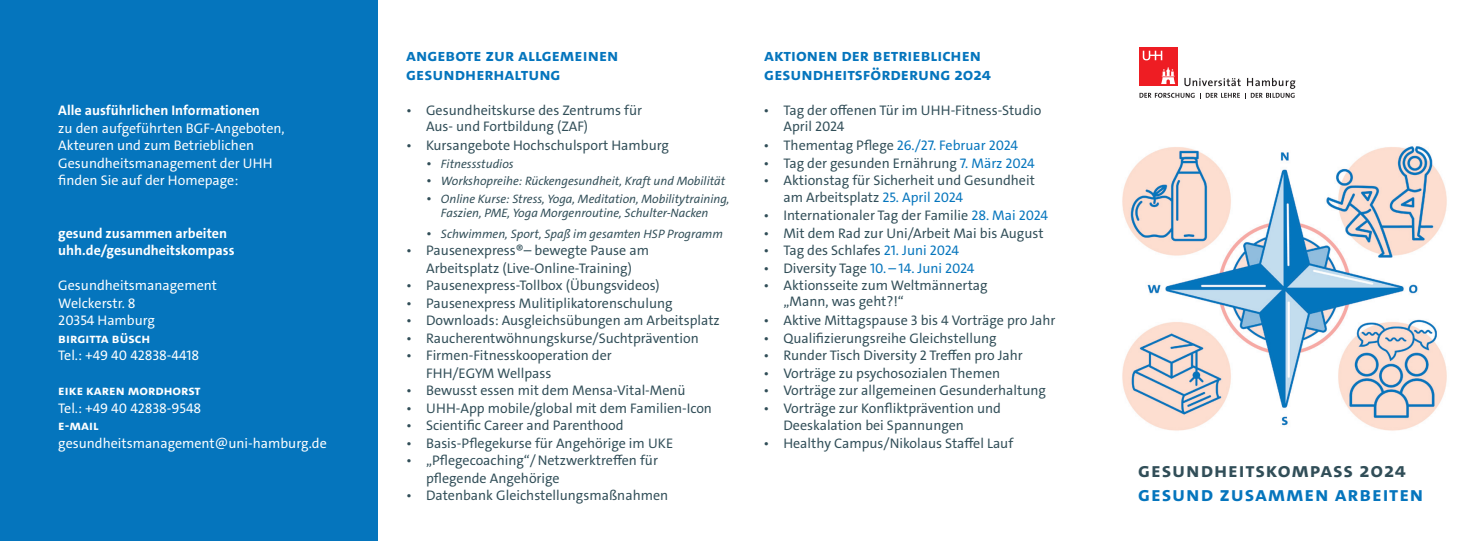
<style>
.page{position:relative;width:1479px;height:541px;background:#fff}
.page>*{position:absolute;margin:0;border:0;box-sizing:border-box;transform-origin:0 0}
.h1___Titelblatt_Überschrift{font:21px/24.5px "The Sans UHH Bold Caps";letter-spacing:.04em;color:#314e58}
.h2___Kapitelüberschrift{font:17.5px/19.2px "The Sans UHH Bold Caps";color:#0575bd}
.t1{font:14px/17.2px "The Sans UHH";color:#314e58}
.p___Kontakt_Fließtext{font:14px/17.5px "The Sans UHH";color:#fff}
.t2{font:14px "The Sans UHH";color:#0575bd}
.p___Kontakt_Fließtext-2{font:700 14px/17.5px "The Sans UHH";color:#fff}
.p___Kontakt_Fließtext-3{font:14px "The Sans UHH Bold Caps";color:#fff}
.t3{font:italic 12.25px/14px "The Sans UHH";color:#314e58;text-align:center}
.s1{font-weight:700}
.s2{font-style:normal;font-size:14px}
.s3{color:#314e58}
.s4{color:#0575bd}
</style>
<div class="page">
<div style="left:0;top:0;width:377px;height:541px;background:#0575bd"></div>
<div style="left:1139px;top:48px;width:38px;height:38px;background:#ee1d23"></div>
<svg style="left:1142px;top:51px;width:20px;height:9px"></svg>
<svg style="left:1139px;top:67px;width:156px;height:31px"></svg>
<img style="left:1122px;top:146px;width:325px;height:285px">
<p class="p___Kontakt_Fließtext" style="left:58px;top:102px;width:228px"><span class="s1">Alle ausführlichen Informationen<br></span>zu den aufgeführten BGF-Angeboten,<br>Akteuren und zum Betrieblichen<br>Gesundheitsmanagement der UHH finden Sie auf der Homepage:</p>
<p class="p___Kontakt_Fließtext-2" style="left:58px;top:224px;width:178px">gesund zusammen arbeiten uhh.de/gesundheitskompass</p>
<p class="p___Kontakt_Fließtext" style="left:58px;top:277px;width:160px">Gesundheitsmanagement<br>Welckerstr. 8<br>20354 Hamburg</p>
<p class="p___Kontakt_Fließtext-3" style="left:58px;top:329px;width:94px">Birgitta Büsch</p>
<p class="p___Kontakt_Fließtext" style="left:58px;top:347px;width:142px">Tel.: +49 40 42838-4418</p>
<p class="p___Kontakt_Fließtext-3" style="left:58px;top:382px;width:144px">Eike Karen Mordhorst</p>
<p class="p___Kontakt_Fließtext" style="left:58px;top:399px;width:144px">Tel.: +49 40 42838-9548</p>
<p class="p___Kontakt_Fließtext-3" style="left:58px;top:417px;width:42px">E-Mail</p>
<p class="p___Kontakt_Fließtext" style="left:58px;top:434px;width:270px">gesundheitsmanagement@uni-hamburg.de</p>
<h2 class="h2___Kapitelüberschrift" style="left:406px;top:46px;width:214px">Angebote zur allgemeinen<br>Gesundherhaltung</h2>
<h2 class="h2___Kapitelüberschrift" style="left:764px;top:46px;width:228px">Aktionen der Betrieblichen<br>Gesundheitsförderung 2024</h2>
<p class="t1" style="left:426px;top:103px;width:217px;line-height:15.8px;text-indent:-20px">• Gesundheitskurse des Zentrums für<br>Aus- und Fortbildung (ZAF)</p>
<p class="t1" style="left:406px;top:137px;width:264px">• Kursangebote Hochschulsport Hamburg</p>
<p class="t3" style="left:426px;top:157px;width:89px"><span class="s2">•</span> Fitnessstudios</p>
<p class="t3" style="left:426px;top:174px;width:301px"><span class="s2">•</span> Workshopreihe: Rückengesundheit, Kraft und Mobilität</p>
<p class="t3" style="left:426px;top:192px;width:305px"><span class="s2">•</span> Online Kurse: Stress, Yoga, Meditation, Mobilitytraining,<br>Faszien, PME, Yoga Morgenroutine, Schulter-Nacken</p>
<p class="t3" style="left:426px;top:227px;width:298px"><span class="s2">•</span> Schwimmen, Sport, Spaß im gesamten HSP Programm</p>
<p class="t1" style="left:406px;top:242px;width:244px;text-align:center">• Pausenexpress®– bewegte Pause am<br>Arbeitsplatz (Live-Online-Training)</p>
<p class="t1" style="left:406px;top:277px;width:255px">• Pausenexpress-Tollbox (Übungsvideos)</p>
<p class="t1" style="left:406px;top:295px;width:268px">• Pausenexpress Mulitiplikatorenschulung</p>
<p class="t1" style="left:406px;top:312px;width:315px">• Downloads: Ausgleichsübungen am Arbeitsplatz</p>
<p class="t1" style="left:406px;top:330px;width:294px">• Raucherentwöhnungskurse/Suchtprävention</p>
<p class="t1" style="left:426px;top:347px;width:187px;text-indent:-20px">• Firmen-Fitnesskooperation der<br>FHH/EGYM Wellpass</p>
<p class="t1" style="left:406px;top:382px;width:281px">• Bewusst essen mit dem Mensa-Vital-Menü</p>
<p class="t1" style="left:406px;top:400px;width:307px">• UHH-App mobile/global mit dem Familien-Icon</p>
<p class="t1" style="left:406px;top:417px;width:219px">• Scientific Career and Parenthood</p>
<p class="t1" style="left:406px;top:435px;width:268px">• Basis-Pflegekurse für Angehörige im UKE</p>
<p class="t1" style="left:426px;top:452px;width:233px;text-indent:-20px">• „Pflegecoaching“/Netzwerktreffen für pflegende Angehörige</p>
<p class="t1" style="left:406px;top:487px;width:263px">• Datenbank Gleichstellungsmaßnahmen</p>
<p class="t1" style="left:783px;top:103px;width:259px;line-height:15.8px;text-indent:-20px">• Tag der offenen Tür im UHH-Fitness-Studio<br>April 2024</p>
<p class="t2" style="left:763px;top:137px;width:256px"><span class="s3">• Thementag Pflege</span> 26./27. Februar 2024</p>
<p class="t1" style="left:763px;top:155px;width:273px">• Tag der gesunden Ernährung <span class="s4">7. März 2024</span></p>
<p class="t1" style="left:783px;top:172px;width:253px;text-indent:-20px">• Aktionstag für Sicherheit und Gesundheit am Arbeitsplatz <span class="s4">25. April 2024</span></p>
<p class="t1" style="left:763px;top:207px;width:286px">• Internationaler Tag der Familie <span class="s4">28. Mai 2024</span></p>
<p class="t1" style="left:763px;top:225px;width:281px">• Mit dem Rad zur Uni/Arbeit Mai bis August</p>
<p class="t1" style="left:763px;top:242px;width:197px">• Tag des Schlafes <span class="s4">21. Juni 2024</span></p>
<p class="t2" style="left:763px;top:259px;width:212px"><span class="s3">• Diversity Tage</span> 10. – 14. Juni 2024</p>
<p class="t1" style="left:783px;top:278px;width:206px;line-height:15.8px;text-indent:-20px">• Aktionsseite zum Weltmännertag „Mann, was geht?!“</p>
<p class="t1" style="left:763px;top:312px;width:293px">• Aktive Mittagspause 3 bis 4 Vorträge pro Jahr</p>
<p class="t1" style="left:763px;top:330px;width:234px">• Qualifizierungsreihe Gleichstellung</p>
<p class="t1" style="left:763px;top:347px;width:261px">• Runder Tisch Diversity 2 Treffen pro Jahr</p>
<p class="t1" style="left:763px;top:365px;width:238px">• Vorträge zu psychosozialen Themen</p>
<p class="t1" style="left:763px;top:382px;width:284px">• Vorträge zur allgemeinen Gesunderhaltung</p>
<p class="t1" style="left:783px;top:400px;width:219px;text-indent:-20px">• Vorträge zur Konfliktprävention und<br>Deeskalation bei Spannungen</p>
<p class="t1" style="left:763px;top:435px;width:251px">• Healthy Campus/Nikolaus Staffel Lauf</p>
<h1 class="h1___Titelblatt_Überschrift" style="left:1138px;top:457px;width:286px">Gesundheitskompass 2024 <span class="s4">gesund zusammen arbeiten</span></h1>
</div>
